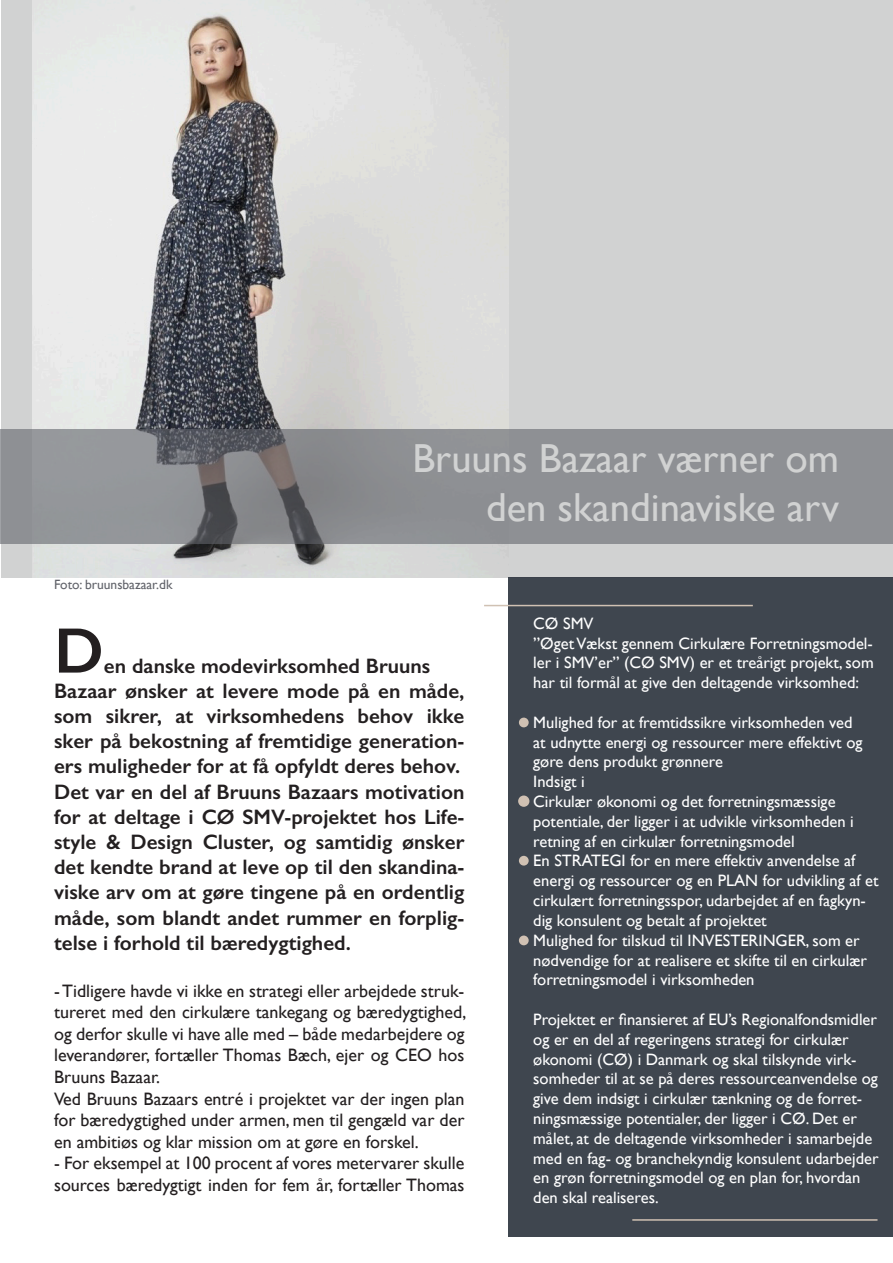
<style>
.page{position:relative;width:893px;height:1263px;background:#fff}
.page>*{position:absolute;margin:0;border:0;box-sizing:border-box;transform-origin:0 0}
.t1{font:600 64.5px "Gill Sans";color:#231f20}
.t2{font:40.5px "Gill Sans";color:#d1d2d2}
.t3{font:600 21px/25.2px "Gill Sans";color:#231f20;text-align:justify}
.t4{font:18px/21.6px "Gill Sans";color:#231f20;text-align:justify}
.t5{font:16.5px/19.8px "Gill Sans";color:#fff}
.t6{font:13.5px "Gill Sans";color:#62646b}
</style>
<div class="page">
<div style="left:1px;top:0;width:892px;height:577px;background:#d1d2d2"></div>
<img style="left:33px;top:0;width:476px;height:577px">
<svg style="left:0;top:429px;width:893px;height:114px;fill:#8e9094"></svg>
<div style="left:508px;top:577px;width:385px;height:660px;background:#3f464f"></div>
<hr style="left:484px;top:605px;width:269px;height:1px;background:#d0c1b3">
<hr style="left:632px;top:1219px;width:245px;height:2px;background:#d0c1b3">
<div style="left:519px;top:718px;width:10px;height:9px;background:#d0c1b3;border-radius:50%"></div>
<div style="left:519px;top:796px;width:10px;height:10px;background:#d0c1b3;border-radius:50%"></div>
<div style="left:518px;top:795px;width:11px;height:12px;border:2px solid #d0c1b3;border-radius:50%"></div>
<div style="left:519px;top:856px;width:10px;height:9px;background:#d0c1b3;border-radius:50%"></div>
<div style="left:519px;top:935px;width:10px;height:10px;background:#d0c1b3;border-radius:50%"></div>
<p class="t6" style="left:54px;top:576px;width:120px">Foto: bruunsbazaar.dk</p>
<p class="t2" style="left:412px;top:435px;width:428px">Bruuns Bazaar værner om</p>
<p class="t2" style="left:486px;top:483px;width:355px">den skandinaviske arv</p>
<p class="t1" style="left:54px;top:612px;width:51px">D</p>
<p class="t3" style="left:104px;top:653px;width:328px">en danske modevirksomhed Bruuns</p>
<p class="t3" style="left:54px;top:678px;width:412px">Bazaar ønsker at levere mode på en måde, som sikrer, at virksomhedens behov ikke sker på bekostning af fremtidige generation&shy;ers muligheder for at få opfyldt deres behov.</p>
<p class="t3" style="left:54px;top:779px;width:412px">Det var en del af Bruuns Bazaars motivation for at deltage i CØ SMV-projektet hos Life&shy;style &amp; Design Cluster, og samtidig ønsker det kendte brand at leve op til den skandina&shy;viske arv om at gøre tingene på en ordentlig måde, som blandt andet rummer en forplig&shy;telse i forhold til bæredygtighed.</p>
<p class="t4" style="left:54px;top:979px;width:414px">- Tidligere havde vi ikke en strategi eller arbejdede struk&shy;tureret med den cirkulære tankegang og bæredygtighed, og derfor skulle vi have alle med – både medarbejdere og leverandører, fortæller Thomas Bæch, ejer og CEO hos Bruuns Bazaar.</p>
<p class="t4" style="left:54px;top:1087px;width:412px">Ved Bruuns Bazaars entré i projektet var der ingen plan for bæredygtighed under armen, men til gengæld var der en ambitiøs og klar mission om at gøre en forskel.</p>
<p class="t4" style="left:54px;top:1152px;width:412px">- For eksempel at 100 procent af vores metervarer skulle sources bæredygtigt inden for fem år, fortæller Thomas</p>
<p class="t5" style="left:533px;top:613px;width:62px">CØ SMV</p>
<p class="t5" style="left:533px;top:633px;width:342px;text-align:justify">”Øget Vækst gennem Cirkulære Forretningsmodel&shy;ler i SMV’er” (CØ SMV) er et treårigt projekt, som har til formål at give den deltagende virksomhed:</p>
<p class="t5" style="left:533px;top:712px;width:331px">Mulighed for at fremtidssikre virksomheden ved at udnytte energi og ressourcer mere effektivt og gøre dens produkt grønnere</p>
<p class="t5" style="left:533px;top:772px;width:53px">Indsigt i</p>
<p class="t5" style="left:533px;top:791px;width:322px">Cirkulær økonomi og det forretningsmæssige potentiale, der ligger i at udvikle virksomheden i retning af en cirkulær forretningsmodel</p>
<p class="t5" style="left:533px;top:851px;width:347px">En STRATEGI for en mere effektiv anvendelse af energi og ressourcer og en PLAN for udvikling af et cirkulært forretningsspor, udarbejdet af en fagkyn&shy;dig konsulent og betalt af projektet</p>
<p class="t5" style="left:533px;top:930px;width:335px">Mulighed for tilskud til INVESTERINGER, som er nødvendige for at realisere et skifte til en cirkulær forretningsmodel i virksomheden</p>
<p class="t5" style="left:533px;top:1009px;width:347px">Projektet er finansieret af EU’s Regionalfondsmidler og er en del af regeringens strategi for cirkulær økonomi (CØ) i Danmark og skal tilskynde virk&shy;somheder til at se på deres ressourceanvendelse og give dem indsigt i cirkulær tænkning og de forret&shy;ningsmæssige potentialer, der ligger i CØ. Det er målet, at de deltagende virksomheder i samarbejde med en fag- og branchekyndig konsulent udarbejder en grøn forretningsmodel og en plan for, hvordan den skal realiseres.</p>
</div>
